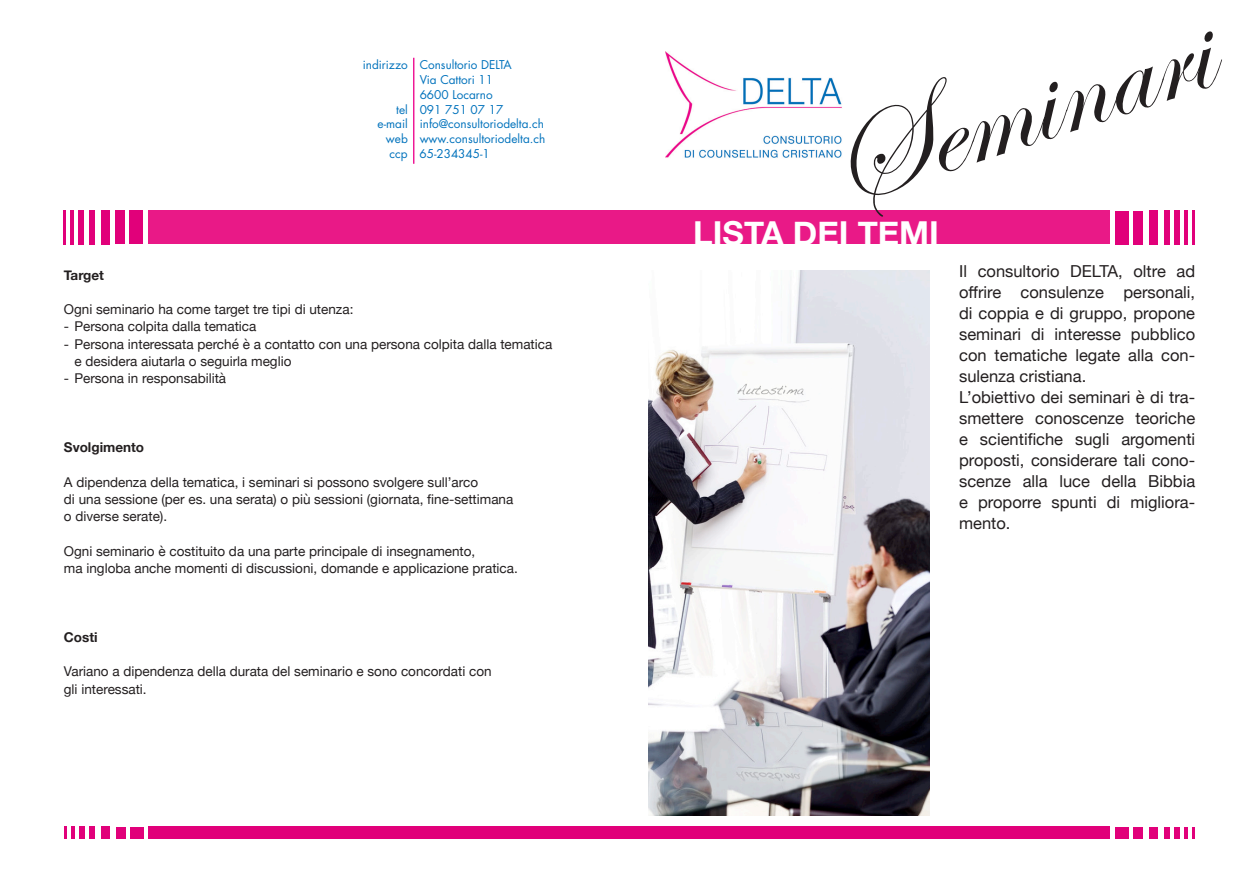
<style>
.page{position:relative;width:1259px;height:893px;background:#fff}
.page>*{position:absolute;margin:0;border:0;box-sizing:border-box;transform-origin:0 0}
.t1{font:138px "Edwardian Script ITC";color:#231f20}
.t2{font:700 33px "Helvetica Neue";color:#fff}
.t3{font:16.5px/21px "Helvetica Neue";color:#231f20}
.t4{font:13.5px/17.2px "Helvetica Neue";color:#231f20}
.t5{font:700 13.5px "Helvetica Neue";color:#231f20}
.t6{font:11.85px "Futura";color:#0072bc}
</style>
<div class="page">
<div style="left:148px;top:210px;width:481px;height:34px;background:#e91987"></div>
<div style="left:148px;top:827px;width:481px;height:12px;background:#e1007a"></div>
<div style="left:129px;top:210px;width:14px;height:34px;background:#e1007a"></div>
<div style="left:116px;top:210px;width:9px;height:34px;background:#e1007a"></div>
<div style="left:101px;top:210px;width:9px;height:34px;background:#e1007a"></div>
<div style="left:89px;top:210px;width:6px;height:34px;background:#e1007a"></div>
<div style="left:78px;top:210px;width:6px;height:34px;background:#e1007a"></div>
<hr style="left:71px;top:210px;width:3px;height:34px;background:#e1007a">
<hr style="left:63px;top:210px;width:3px;height:34px;background:#e1007a">
<div style="left:130px;top:827px;width:13px;height:12px;background:#e1007a"></div>
<div style="left:116px;top:827px;width:9px;height:12px;background:#e1007a"></div>
<div style="left:101px;top:827px;width:9px;height:12px;background:#e1007a"></div>
<div style="left:89px;top:827px;width:6px;height:12px;background:#e1007a"></div>
<div style="left:79px;top:827px;width:6px;height:12px;background:#e1007a"></div>
<svg style="left:64px;top:827px;width:10px;height:12px"></svg>
<hr style="left:413px;top:58px;width:1px;height:106px;background:#ed028c">
<div style="left:629px;top:210px;width:481px;height:34px;background:#e91987"></div>
<div style="left:629px;top:827px;width:481px;height:12px;background:#e1007a"></div>
<div style="left:1115px;top:211px;width:14px;height:34px;background:#e1007a"></div>
<div style="left:1133px;top:211px;width:10px;height:34px;background:#e1007a"></div>
<div style="left:1149px;top:211px;width:8px;height:34px;background:#e1007a"></div>
<div style="left:1164px;top:211px;width:6px;height:34px;background:#e1007a"></div>
<div style="left:1174px;top:211px;width:6px;height:34px;background:#e1007a"></div>
<hr style="left:1184px;top:211px;width:3px;height:34px;background:#e1007a">
<hr style="left:1192px;top:211px;width:3px;height:34px;background:#e1007a">
<div style="left:1115px;top:827px;width:14px;height:12px;background:#e1007a"></div>
<div style="left:1133px;top:827px;width:10px;height:12px;background:#e1007a"></div>
<div style="left:1149px;top:827px;width:8px;height:12px;background:#e1007a"></div>
<div style="left:1164px;top:827px;width:6px;height:12px;background:#e1007a"></div>
<div style="left:1174px;top:827px;width:6px;height:12px;background:#e1007a"></div>
<svg style="left:1184px;top:827px;width:11px;height:12px"></svg>
<img style="left:666px;top:52px;width:176px;height:106px">
<img style="left:648px;top:270px;width:281px;height:546px">
<p class="t6" style="left:363px;top:57px;width:151px">indirizzo Consultorio DELTA</p>
<p class="t6" style="left:420px;top:71px;width:75px">Via Cattori 11</p>
<p class="t6" style="left:420px;top:86px;width:75px">6600 Locarno</p>
<p class="t6" style="left:396px;top:101px;width:109px">tel 091 751 07 17</p>
<p class="t6" style="left:378px;top:116px;width:168px">e-mail info@consultoriodelta.ch</p>
<p class="t6" style="left:386px;top:130px;width:161px">web www.consultoriodelta.ch</p>
<p class="t6" style="left:389px;top:146px;width:102px">ccp 65-234345-1</p>
<p class="t5" style="left:64px;top:264px;width:42px">Target</p>
<p class="t4" style="left:64px;top:301px;width:291px">Ogni seminario ha come target tre tipi di utenza:</p>
<p class="t4" style="left:64px;top:319px;width:194px">- Persona colpita dalla tematica</p>
<p class="t4" style="left:74px;top:336px;width:479px;text-indent:-11px">- Persona interessata perché è a contatto con una persona colpita dalla tematica e desidera aiutarla o seguirla meglio</p>
<p class="t4" style="left:64px;top:370px;width:164px">- Persona in responsabilità</p>
<p class="t5" style="left:64px;top:437px;width:82px">Svolgimento</p>
<p class="t4" style="left:64px;top:474px;width:451px">A dipendenza della tematica, i seminari si possono svolgere sull’arco<br>di una sessione (per es. una serata) o più sessioni (giornata, fine-settimana o diverse serate).</p>
<p class="t4" style="left:64px;top:543px;width:455px">Ogni seminario è costituito da una parte principale di insegnamento,<br>ma ingloba anche momenti di discussioni, domande e applicazione pratica.</p>
<p class="t5" style="left:64px;top:626px;width:35px">Costi</p>
<p class="t4" style="left:64px;top:664px;width:429px">Variano a dipendenza della durata del seminario e sono concordati con gli interessati.</p>
<h1 class="t1" style="left:807px;top:93px;width:394px;rotate:-18deg">Seminari</h1>
<h2 class="t2" style="left:693px;top:208px;width:247px">LISTA DEI TEMI</h2>
<p class="t3" style="left:959px;top:261px;width:237px">Il consultorio DELTA, oltre ad offrire consulenze personali, di coppia e di gruppo, propone seminari di interesse pubblico con tematiche legate alla con&shy;sulenza cristiana.<br>L’obiettivo dei seminari è di tra&shy;smettere conoscenze teoriche e scientifiche sugli argomenti proposti, considerare tali cono&shy;scenze alla luce della Bibbia e proporre spunti di migliora&shy;mento.</p>
</div>
